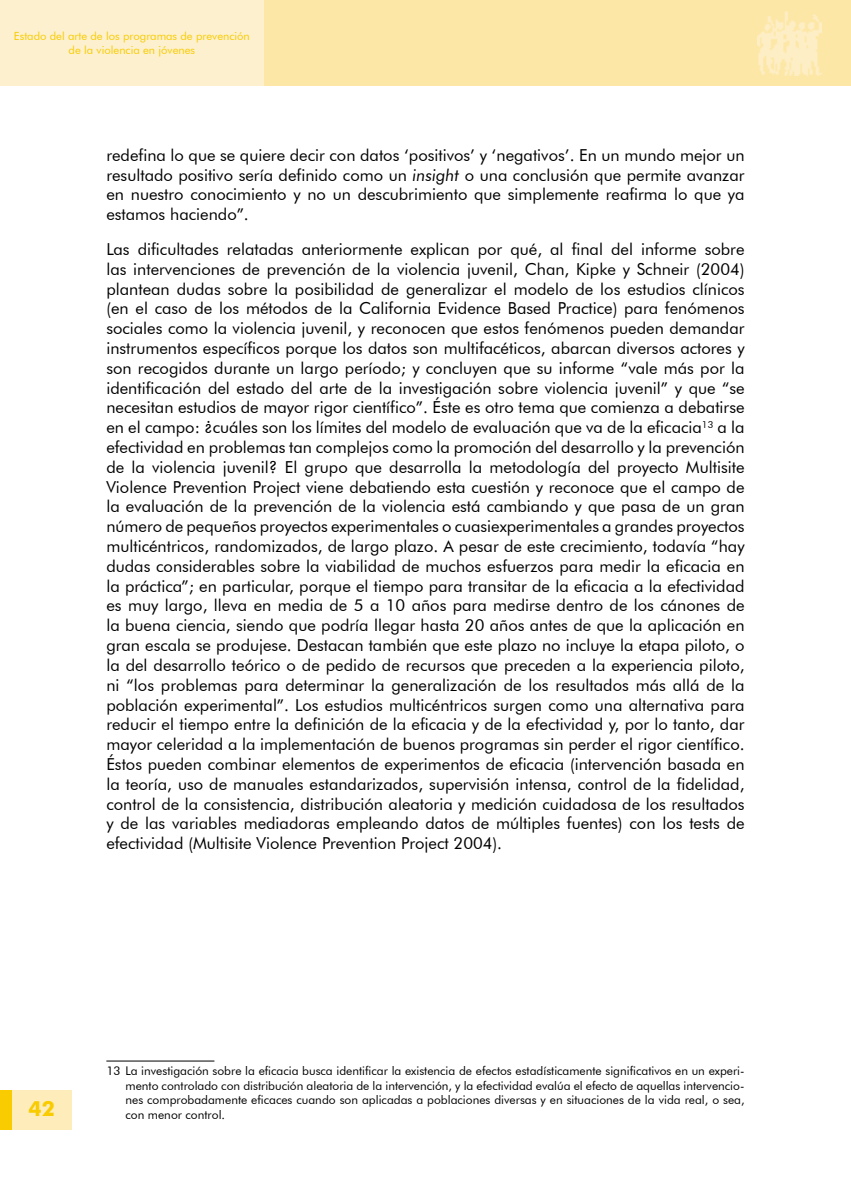
<style>
.page{position:relative;width:851px;height:1191px;background:#fff}
.page>*{position:absolute;margin:0;border:0;box-sizing:border-box;transform-origin:0 0}
.t1{font:700 21px "Futura BT";color:#f8cc00}
.t2{font:16.5px/19.8px "Futura BT";color:#000;text-align:justify}
.t3{font:12px/14.4px "Futura BT";color:#000;text-align:justify}
.t4{font:11.25px/13.5px "Futura BT";color:#f8cc00;text-align:center}
.s1{font-style:italic}
</style>
<div class="page">
<div style="left:4px;top:1089px;width:67px;height:40px;background:#feecbb"></div>
<div style="left:0;top:1089px;width:12px;height:40px;background:#f8cc00"></div>
<div style="left:0;top:0;width:850px;height:85px;background:#fde7a6"></div>
<div style="left:0;top:0;width:264px;height:85px;background:#fdf0cf"></div>
<img style="left:757px;top:11px;width:64px;height:65px">
<hr style="left:850px;top:0;width:1px;height:85px;background:#fde7a6">
<hr style="left:106px;top:1060px;width:108px;height:1px;background:#000">
<p class="t4" style="left:14px;top:29px;width:237px">Estado del arte de los programas de prevención de la violencia en jóvenes</p>
<p class="t2" style="left:106px;top:145px;width:639px">redefina lo que se quiere decir con datos ‘positivos’ y ‘negativos’. En un mundo mejor un resultado positivo sería definido como un <span class="s1">insight</span> o una conclusión que permite avanzar en nuestro conocimiento y no un descubrimiento que simplemente reafirma lo que ya estamos haciendo”.</p>
<p class="t2" style="left:106px;top:239px;width:639px">Las dificultades relatadas anteriormente explican por qué, al final del informe sobre las intervenciones de prevención de la violencia juvenil, Chan, Kipke y Schneir (2004) plantean dudas sobre la posibilidad de generalizar el modelo de los estudios clínicos (en el caso de los métodos de la California Evidence Based Practice) para fenómenos sociales como la violencia juvenil, y reconocen que estos fenómenos pueden demandar instrumentos específicos porque los datos son multifacéticos, abarcan diversos actores y son recogidos durante un largo período; y concluyen que su informe “vale más por la identificación del estado del arte de la investigación sobre violencia juvenil” y que “se necesitan estudios de mayor rigor científico”. Éste es otro tema que comienza a debatirse en el campo: ¿cuáles son los límites del modelo de evaluación que va de la eficacia<sup>13</sup> a la efectividad en problemas tan complejos como la promoción del desarrollo y la prevención de la violencia juvenil? El grupo que desarrolla la metodología del proyecto Multisite Violence Prevention Project viene debatiendo esta cuestión y reconoce que el campo de la evaluación de la prevención de la violencia está cambiando y que pasa de un gran número de pequeños proyectos experimentales o cuasiexperimentales a grandes proyectos multicéntricos, randomizados, de largo plazo. A pesar de este crecimiento, todavía “hay dudas considerables sobre la viabilidad de muchos esfuerzos para medir la eficacia en la práctica”; en particular, porque el tiempo para transitar de la eficacia a la efectividad es muy largo, lleva en media de 5 a 10 años para medirse dentro de los cánones de la buena ciencia, siendo que podría llegar hasta 20 años antes de que la aplicación en gran escala se produjese. Destacan también que este plazo no incluye la etapa piloto, o la del desarrollo teórico o de pedido de recursos que preceden a la experiencia piloto, ni “los problemas para determinar la generalización de los resultados más allá de la población experimental”. Los estudios multicéntricos surgen como una alternativa para reducir el tiempo entre la definición de la eficacia y de la efectividad y, por lo tanto, dar mayor celeridad a la implementación de buenos programas sin perder el rigor científico.<br>Éstos pueden combinar elementos de experimentos de eficacia (intervención basada en la teoría, uso de manuales estandarizados, supervisión intensa, control de la fidelidad, control de la consistencia, distribución aleatoria y medición cuidadosa de los resultados y de las variables mediadoras empleando datos de múltiples fuentes) con los tests de efectividad (Multisite Violence Prevention Project 2004).</p>
<p class="t1" style="left:29px;top:1096px;width:28px">42</p>
<p class="t3" style="left:125px;top:1063px;width:620px;text-indent:-19px">13 La investigación sobre la eficacia busca identificar la existencia de efectos estadísticamente significativos en un experi&shy;mento controlado con distribución aleatoria de la intervención, y la efectividad evalúa el efecto de aquellas intervencio&shy;nes comprobadamente eficaces cuando son aplicadas a poblaciones diversas y en situaciones de la vida real, o sea, con menor control.</p>
</div>
